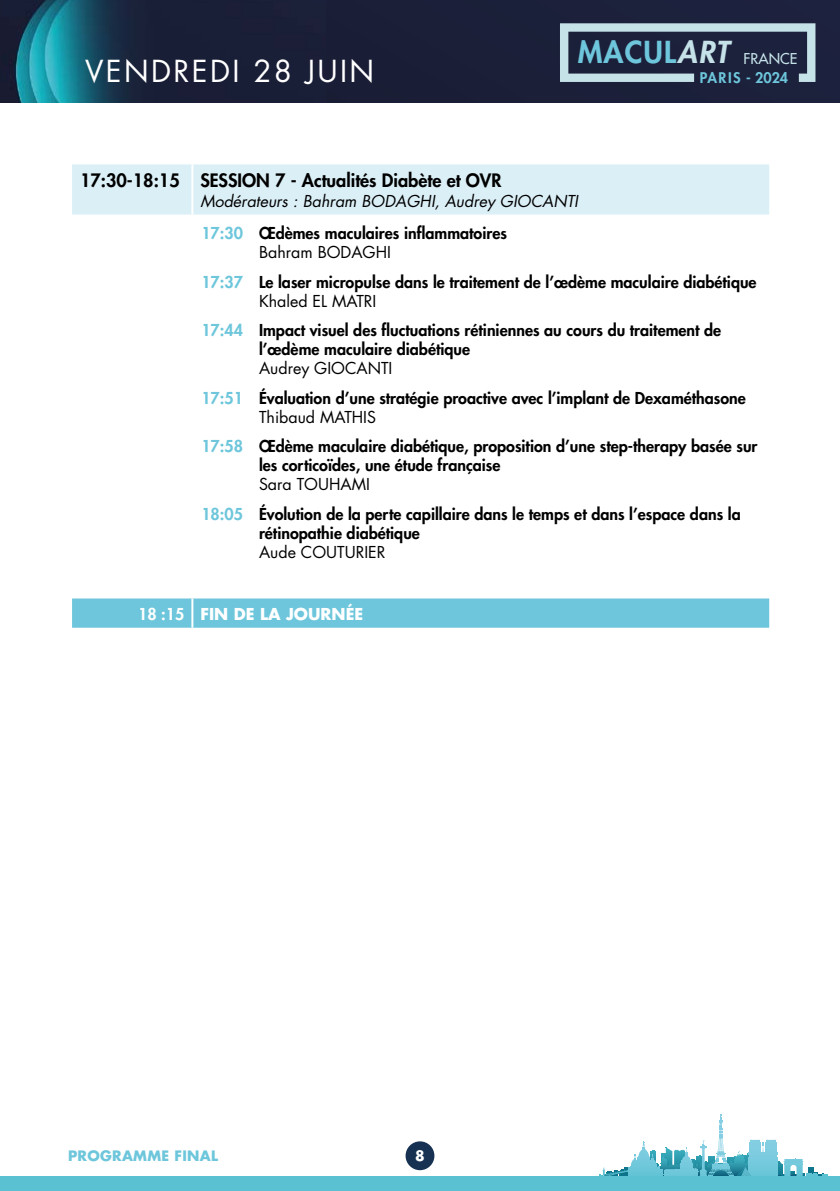
<style>
.page{position:relative;width:840px;height:1191px;background:#fff}
.page>*{position:absolute;margin:0;border:0;box-sizing:border-box;transform-origin:0 0}
.t1{font:29.6px "Futura Std";letter-spacing:.08em;color:#fff}
.t2{font:800 18px "Futura Std";color:#000}
.t3{font:800 16px/29.2px "Futura Std";color:#000}
.t4{font:italic 16px/32.6px "Futura Std";color:#000}
.t5{font:700 16px "Futura Std";color:#fff}
.t6{font:16px "Futura Std";color:#000}
.t7{font:500 14.6px "Futura Std";color:#c5e2e8}
.t8{font:800 14.4px "Futura Std";letter-spacing:.02em;color:#6dc6db}
.t9{font:700 14px "Futura Std";letter-spacing:.02em;color:#6dc6db}
.t10{font:700 14px "Futura Std";color:#fff}
.s1{font-weight:800;font-size:29.4px;color:#6dc6db}
.s2{font-weight:800;font-style:italic;font-size:29.4px}
.s3{font-weight:800;font-style:normal;color:#6dc6db}
.s4{font-weight:800;font-style:normal}
.s5{font-weight:400}
.s6{color:#6dc6db}
.s7{font-weight:800}
</style>
<div class="page">
<img style="left:0;top:0;width:326px;height:102px">
<div style="left:326px;top:0;width:513px;height:102px;background:#1b1f39"></div>
<svg style="left:599px;top:1114px;width:229px;height:62px"></svg>
<svg style="left:559px;top:23px;width:256px;height:59px;background:#49546a"></svg>
<div style="left:0;top:1176px;width:839px;height:15px;background:#59c1d1"></div>
<div style="left:405px;top:1141px;width:29px;height:29px;background:#163152;border-radius:50%"></div>
<div style="left:72px;top:164px;width:696px;height:50px;background:#dbeff6"></div>
<div style="left:72px;top:598px;width:696px;height:29px;background:#6dc6db"></div>
<hr style="left:191px;top:164px;width:2px;height:50px;background:#fff">
<hr style="left:191px;top:598px;width:2px;height:29px;background:#fff">
<h1 class="t1" style="left:85px;top:52px;width:290px">VENDREDI 28 JUIN</h1>
<p class="t7" style="left:577px;top:49px;width:221px"><span class="s1">MACUL</span><span class="s2">ART</span> FRANCE</p>
<p class="t8" style="left:699px;top:69px;width:90px">PARIS - 2024</p>
<p class="t2" style="left:80px;top:169px;width:422px">17:30-18:15 SESSION 7 - Actualités Diabète et OVR</p>
<p class="t4" style="left:200px;top:184px;width:379px">Modérateurs : Bahram BODAGHI, Audrey GIOCANTI<br><span class="s3">17:30</span> <span class="s4">Œdèmes maculaires inflammatoires</span></p>
<p class="t3" style="left:201px;top:238px;width:556px;text-indent:58px"><span class="s5">Bahram BODAGHI<br></span><span class="s6">17:37</span> Le laser micropulse dans le traitement de l’œdème maculaire diabétique</p>
<p class="t3" style="left:201px;top:286px;width:521px;text-indent:58px"><span class="s5">Khaled EL MATRI<br></span><span class="s6">17:44</span> Impact visuel des fluctuations rétiniennes au cours du traitement de</p>
<p class="t3" style="left:259px;top:334px;width:212px">l’œdème maculaire diabétique</p>
<p class="t3" style="left:201px;top:354px;width:546px;text-indent:58px"><span class="s5">Audrey GIOCANTI<br></span><span class="s6">17:51</span> Évaluation d’une stratégie proactive avec l’implant de Dexaméthasone</p>
<p class="t3" style="left:201px;top:402px;width:557px;text-indent:58px"><span class="s5">Thibaud MATHIS<br></span><span class="s6">17:58</span> Œdème maculaire diabétique, proposition d’une step-therapy basée sur</p>
<p class="t3" style="left:259px;top:450px;width:243px">les corticoïdes, une étude française</p>
<p class="t3" style="left:201px;top:470px;width:540px;text-indent:58px"><span class="s5">Sara TOUHAMI<br></span><span class="s6">18:05</span> Évolution de la perte capillaire dans le temps et dans l’espace dans la</p>
<p class="t3" style="left:259px;top:518px;width:162px">rétinopathie diabétique</p>
<p class="t6" style="left:259px;top:542px;width:128px">Aude COUTURIER</p>
<p class="t5" style="left:138px;top:603px;width:226px"><span class="s7">18 :15</span> FIN DE LA JOURNÉE</p>
<p class="t9" style="left:68px;top:1146px;width:151px">PROGRAMME FINAL</p>
<p class="t10" style="left:415px;top:1146px;width:11px">8</p>
</div>
